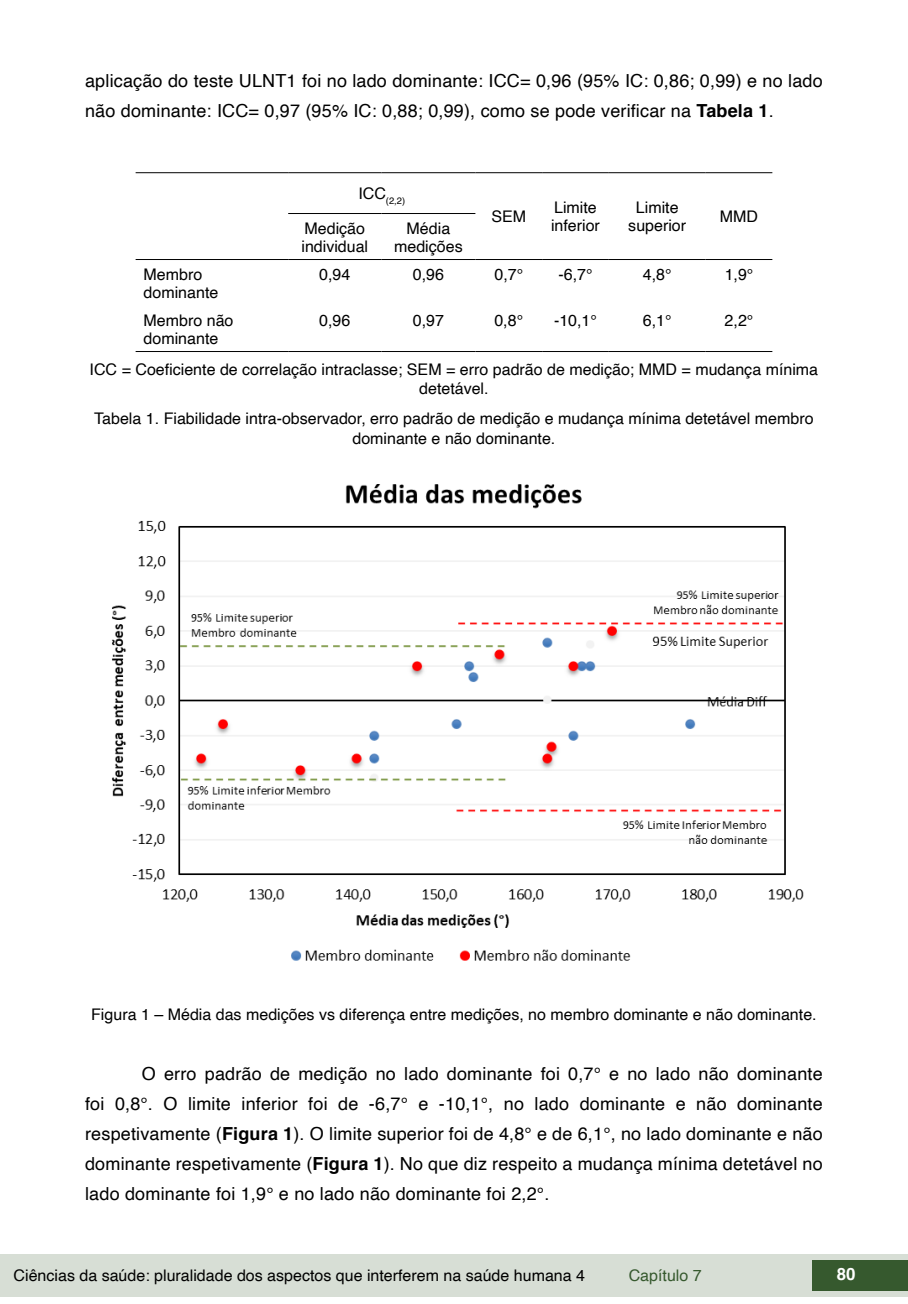
<style>
.page{position:relative;width:908px;height:1304px;background:#fff}
.page>*{position:absolute;margin:0;border:0;box-sizing:border-box;transform-origin:0 0}
.t1{font:18px/30px "Helvetica";letter-spacing:.01em;color:#000}
.t2{font:700 16.8px "Helvetica";color:#fff}
.t3{font:16px/18px "Helvetica";color:#000}
.t4{font:16px "Helvetica";color:#36592e}
.t5{font:9.4px "Helvetica";color:#000}
.s1{font-weight:700}
</style>
<div class="page">
<div style="left:0;top:1254px;width:906px;height:43px;background:#d7ded5"></div>
<div style="left:812px;top:1261px;width:95px;height:30px;background:#36592e"></div>
<hr style="left:135px;top:351px;width:153px;height:1px;background:#000">
<hr style="left:288px;top:351px;width:93px;height:1px;background:#000">
<hr style="left:381px;top:351px;width:94px;height:1px;background:#000">
<hr style="left:475px;top:351px;width:67px;height:1px;background:#000">
<hr style="left:542px;top:351px;width:66px;height:1px;background:#000">
<hr style="left:608px;top:351px;width:97px;height:1px;background:#000">
<hr style="left:705px;top:351px;width:67px;height:1px;background:#000">
<hr style="left:288px;top:213px;width:93px;height:1px;background:#000">
<hr style="left:381px;top:213px;width:94px;height:1px;background:#000">
<hr style="left:542px;top:172px;width:66px;height:1px;background:#000">
<hr style="left:608px;top:172px;width:97px;height:1px;background:#000">
<hr style="left:705px;top:172px;width:67px;height:1px;background:#000">
<hr style="left:542px;top:259px;width:66px;height:1px;background:#000">
<hr style="left:608px;top:259px;width:97px;height:1px;background:#000">
<hr style="left:705px;top:259px;width:67px;height:1px;background:#000">
<hr style="left:135px;top:172px;width:153px;height:1px;background:#000">
<hr style="left:135px;top:259px;width:153px;height:1px;background:#000">
<hr style="left:288px;top:172px;width:93px;height:1px;background:#000">
<hr style="left:381px;top:172px;width:94px;height:1px;background:#000">
<hr style="left:475px;top:172px;width:67px;height:1px;background:#000">
<hr style="left:475px;top:259px;width:67px;height:1px;background:#000">
<hr style="left:288px;top:259px;width:93px;height:1px;background:#000">
<hr style="left:381px;top:259px;width:94px;height:1px;background:#000">
<img style="left:112px;top:484px;width:692px;height:477px">
<p class="t1" style="left:85px;top:66px;width:738px">aplicação do teste ULNT1 foi no lado dominante: ICC= 0,96 (95% IC: 0,86; 0,99) e no lado não dominante: ICC= 0,97 (95% IC: 0,88; 0,99), como se pode verificar na <span class="s1">Tabela 1</span>.</p>
<p class="t5" style="left:358px;top:194px;width:48px"><sup>ICC</sup>(2,2)</p>
<p class="t3" style="left:301px;top:219px;width:68px">Medição individual</p>
<p class="t3" style="left:394px;top:219px;width:70px;text-align:center">Média medições</p>
<p class="t3" style="left:491px;top:208px;width:36px">SEM</p>
<p class="t3" style="left:550px;top:199px;width:50px">Limite inferior</p>
<p class="t3" style="left:628px;top:199px;width:59px;text-align:center">Limite superior</p>
<p class="t3" style="left:719px;top:208px;width:40px">MMD</p>
<p class="t3" style="left:143px;top:265px;width:76px">Membro dominante</p>
<p class="t3" style="left:319px;top:265px;width:33px">0,94</p>
<p class="t3" style="left:412px;top:265px;width:33px">0,96</p>
<p class="t3" style="left:494px;top:265px;width:30px">0,7°</p>
<p class="t3" style="left:558px;top:265px;width:35px">-6,7°</p>
<p class="t3" style="left:642px;top:265px;width:30px">4,8°</p>
<p class="t3" style="left:724px;top:265px;width:30px">1,9°</p>
<p class="t3" style="left:143px;top:311px;width:91px">Membro não dominante</p>
<p class="t3" style="left:319px;top:311px;width:33px">0,96</p>
<p class="t3" style="left:412px;top:311px;width:33px">0,97</p>
<p class="t3" style="left:494px;top:311px;width:30px">0,8°</p>
<p class="t3" style="left:553px;top:311px;width:44px">-10,1°</p>
<p class="t3" style="left:642px;top:311px;width:30px">6,1°</p>
<p class="t3" style="left:724px;top:311px;width:30px">2,2°</p>
<p class="t3" style="left:90px;top:360px;width:729px;line-height:19.2px;text-align:center">ICC = Coeficiente de correlação intraclasse; SEM = erro padrão de medição; MMD = mudança mínima detetável.</p>
<p class="t3" style="left:94px;top:410px;width:720px;line-height:19.2px;text-align:center">Tabela 1. Fiabilidade intra-observador, erro padrão de medição e mudança mínima detetável membro dominante e não dominante.</p>
<p class="t3" style="left:91px;top:1006px;width:726px">Figura 1 – Média das medições vs diferença entre medições, no membro dominante e não dominante.</p>
<p class="t1" style="left:85px;top:1059px;width:738px;text-align:justify;text-indent:57px">O erro padrão de medição no lado dominante foi 0,7° e no lado não dominante foi 0,8°. O limite inferior foi de -6,7° e -10,1°, no lado dominante e não dominante respetivamente (<span class="s1">Figura 1</span>). O limite superior foi de 4,8° e de 6,1°, no lado dominante e não dominante respetivamente (<span class="s1">Figura 1</span>). No que diz respeito a mudança mínima detetável no lado dominante foi 1,9° e no lado não dominante foi 2,2°.</p>
<p class="t3" style="left:14px;top:1267px;width:572px">Ciências da saúde: pluralidade dos aspectos que interferem na saúde humana 4</p>
<p class="t4" style="left:628px;top:1263px;width:74px">Capítulo 7</p>
<p class="t2" style="left:836px;top:1261px;width:20px">80</p>
</div>
